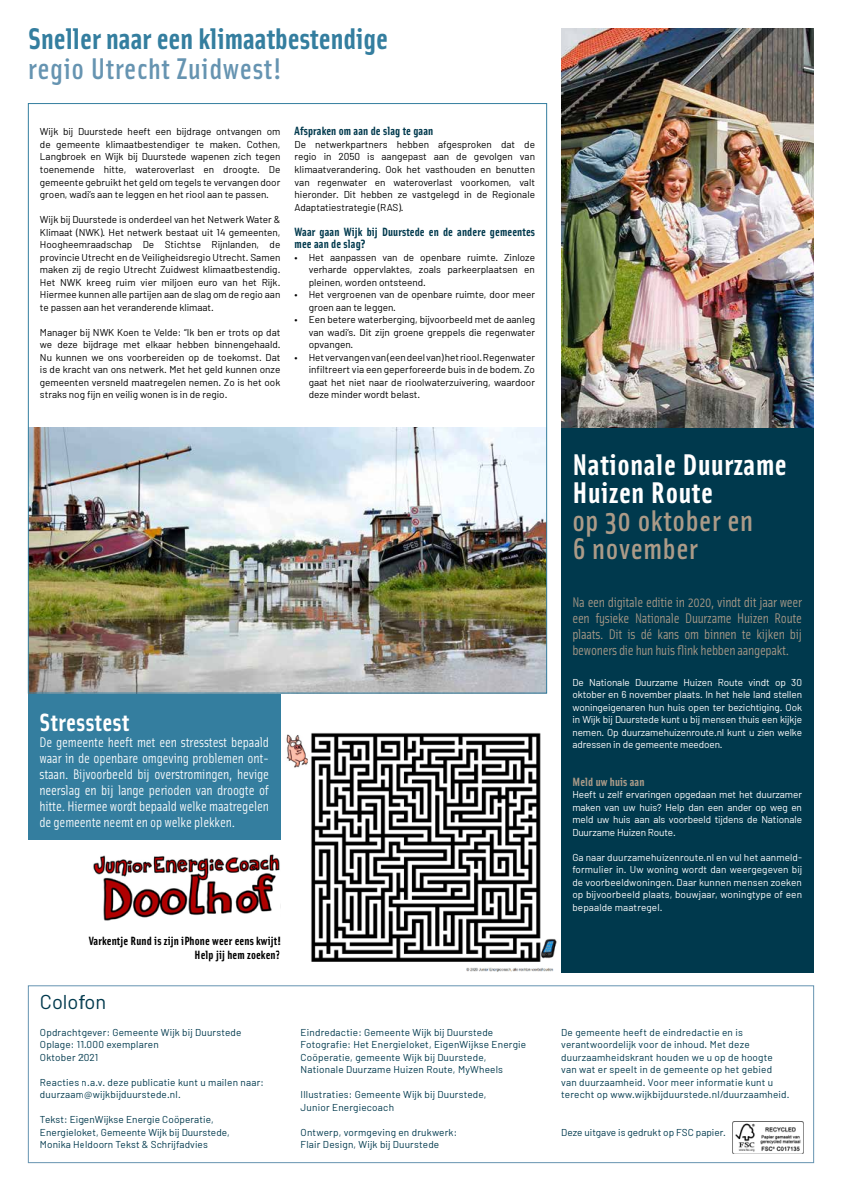
<style>
.page{position:relative;width:842px;height:1191px;background:#fff}
.page>*{position:absolute;margin:0;border:0;box-sizing:border-box;transform-origin:0 0}
.t1{font:700 30px "Solex OT";color:#347e9f}
.t2{font:700 30px/28px "Solex OT";letter-spacing:.02em;color:#fff}
.t3{font:500 30px/28px "Solex OT";letter-spacing:.02em;color:#ac9b88}
.t4{font:500 30px "Solex OT";letter-spacing:.02em;color:#6694b1}
.t5{font:700 25px "Solex OT";letter-spacing:.02em;color:#fff}
.t6{font:20px "Barlow";color:#00394d}
.t7{font:14px/16px "Solex OT";letter-spacing:-.01em;color:#fff;text-align:justify}
.t8{font:14px/16px "Solex OT";letter-spacing:-.02em;color:#ac9b88;text-align:justify}
.t9{font:700 12px/12.5px "Solex OT";letter-spacing:.01em;color:#00394d}
.t10{font:700 12px/14px "Solex OT";letter-spacing:.01em;color:#000;text-align:right}
.t11{font:700 12px "Solex OT";letter-spacing:.01em;color:#ac9b88}
.t12{font:10px/12.5px "Barlow";color:#000;text-align:justify}
.t13{font:10px/12.5px "Barlow";letter-spacing:.02em;color:#00394d}
.t14{font:10px/12.5px "Barlow";letter-spacing:-.01em;color:#fff;text-align:justify}
.t15{font:10px "Barlow";color:#00394d}
</style>
<div class="page">
<div style="left:28px;top:985px;width:786px;height:177px;border:1px solid #6694b1"></div>
<img style="left:732px;top:1122px;width:71px;height:31px">
<img style="left:93px;top:854px;width:187px;height:67px">
<div style="left:28px;top:693px;width:252px;height:147px;background:#347e9f"></div>
<div style="left:561px;top:426px;width:252px;height:547px;background:#00394d"></div>
<img style="left:561px;top:28px;width:252px;height:400px">
<img style="left:30px;top:428px;width:515px;height:263px">
<img style="left:280px;top:727px;width:277px;height:245px">
<h1 class="t1" style="left:28px;top:19px;width:361px">Sneller naar een klimaatbestendige</h1>
<h1 class="t4" style="left:28px;top:49px;width:255px">regio Utrecht Zuidwest!</h1>
<p class="t12" style="left:40px;top:125px;width:242px">Wijk bij Duurstede heeft een bijdrage ontvangen om de gemeente klimaatbestendiger te maken. Cothen, Langbroek en Wijk bij Duurstede wapenen zich tegen toenemende hitte, wateroverlast en droogte. De gemeente gebruikt het geld om tegels te vervangen door groen, wadi’s aan te leggen en het riool aan te passen.</p>
<p class="t12" style="left:40px;top:213px;width:242px">Wijk bij Duurstede is onderdeel van het Netwerk Water &amp; Klimaat (NWK). Het netwerk bestaat uit 14 gemeenten, Hoogheemraadschap De Stichtse Rijnlanden, de provincie Utrecht en de Veiligheidsregio Utrecht. Samen maken zij de regio Utrecht Zuidwest klimaatbestendig.<br>Het NWK kreeg ruim vier miljoen euro van het Rijk.<br>Hiermee kunnen alle partijen aan de slag om de regio aan te passen aan het veranderende klimaat.</p>
<p class="t12" style="left:40px;top:325px;width:242px">Manager bij NWK Koen te Velde: “Ik ben er trots op dat we deze bijdrage met elkaar hebben binnengehaald.<br>Nu kunnen we ons voorbereiden op de toekomst. Dat is de kracht van ons netwerk. Met het geld kunnen onze gemeenten versneld maatregelen nemen. Zo is het ook straks nog fijn en veilig wonen is in de regio.</p>
<p class="t9" style="left:295px;top:124px;width:140px">Afspraken om aan de slag te gaan</p>
<p class="t12" style="left:295px;top:138px;width:242px">De netwerkpartners hebben afgesproken dat de regio in 2050 is aangepast aan de gevolgen van klimaatverandering. Ook het vasthouden en benutten van regenwater en wateroverlast voorkomen, valt hieronder. Dit hebben ze vastgelegd in de Regionale Adaptatiestrategie (RAS).</p>
<p class="t9" style="left:295px;top:224px;width:242px">Waar gaan Wijk bij Duurstede en de andere gemeentes mee aan de slag?</p>
<p class="t12" style="left:309px;top:250px;width:228px;text-indent:-14px">• Het aanpassen van de openbare ruimte. Zinloze verharde oppervlaktes, zoals parkeerplaatsen en pleinen, worden ontsteend.</p>
<p class="t12" style="left:309px;top:288px;width:228px;text-indent:-14px">• Het vergroenen van de openbare ruimte, door meer groen aan te leggen.</p>
<p class="t12" style="left:309px;top:313px;width:228px;text-indent:-14px">• Een betere waterberging, bijvoorbeeld met de aanleg van wadi’s. Dit zijn groene greppels die regenwater opvangen.</p>
<p class="t12" style="left:309px;top:350px;width:228px;text-indent:-14px">• Het vervangen van (een deel van) het riool. Regenwater infiltreert via een geperforeerde buis in de bodem. Zo gaat het niet naar de rioolwaterzuivering, waardoor deze minder wordt belast.</p>
<h2 class="t5" style="left:39px;top:705px;width:91px">Stresstest</h2>
<p class="t7" style="left:39px;top:733px;width:231px">De gemeente heeft met een stresstest bepaald waar in de openbare omgeving problemen ont&shy;staan. Bijvoorbeeld bij overstromingen, hevige neerslag en bij lange perioden van droogte of hitte. Hiermee wordt bepaald welke maatregelen de gemeente neemt en op welke plekken.</p>
<p class="t10" style="left:89px;top:933px;width:194px">Varkentje Rund is zijn iPhone weer eens kwijt!<br>Help jij hem zoeken?</p>
<h3 class="t6" style="left:40px;top:989px;width:68px">Colofon</h3>
<p class="t13" style="left:40px;top:1025px;width:203px">Opdrachtgever: Gemeente Wijk bij Duurstede<br>Oplage: 11.000 exemplaren<br>Oktober 2021</p>
<p class="t13" style="left:40px;top:1075px;width:225px">Reacties n.a.v. deze publicatie kunt u mailen naar: duurzaam@wijkbijduurstede.nl.</p>
<p class="t13" style="left:40px;top:1113px;width:191px">Tekst: EigenWijkse Energie Coöperatie,<br>Energieloket, Gemeente Wijk bij Duurstede,<br>Monika Heldoorn Tekst &amp; Schrijfadvies</p>
<p class="t13" style="left:301px;top:1025px;width:227px">Eindredactie: Gemeente Wijk bij Duurstede Fotografie: Het Energieloket, EigenWijkse Energie Coöperatie, gemeente Wijk bij Duurstede, Nationale Duurzame Huizen Route, MyWheels</p>
<p class="t13" style="left:301px;top:1088px;width:187px">Illustraties: Gemeente Wijk bij Duurstede,<br>Junior Energiecoach</p>
<p class="t13" style="left:301px;top:1125px;width:158px">Ontwerp, vormgeving en drukwerk:<br>Flair Design, Wijk bij Duurstede</p>
<h1 class="t2" style="left:572px;top:449px;width:216px">Nationale Duurzame<br>Huizen Route</h1>
<h1 class="t3" style="left:572px;top:505px;width:182px">op 30 oktober en<br>6 november</h1>
<h3 class="t8" style="left:572px;top:593px;width:231px">Na een digitale editie in 2020, vindt dit jaar weer een fysieke Nationale Duurzame Huizen Route plaats. Dit is dé kans om binnen te kijken bij bewoners die hun huis flink hebben aangepakt.</h3>
<p class="t14" style="left:572px;top:675px;width:231px">De Nationale Duurzame Huizen Route vindt op 30 oktober en 6 november plaats. In het hele land stellen woningeigenaren hun huis open ter bezichtiging. Ook in Wijk bij Duurstede kunt u bij mensen thuis een kijkje nemen. Op duurzamehuizenroute.nl kunt u zien welke adressen in de gemeente meedoen.</p>
<p class="t11" style="left:572px;top:773px;width:74px">Meld uw huis aan</p>
<p class="t14" style="left:572px;top:788px;width:231px">Heeft u zelf ervaringen opgedaan met het duurzamer maken van uw huis? Help dan een ander op weg en meld uw huis aan als voorbeeld tijdens de Nationale Duurzame Huizen Route.</p>
<p class="t14" style="left:572px;top:850px;width:231px">Ga naar duurzamehuizenroute.nl en vul het aanmeld&shy;formulier in. Uw woning wordt dan weergegeven bij de voorbeeldwoningen. Daar kunnen mensen zoeken op bijvoorbeeld plaats, bouwjaar, woningtype of een bepaalde maatregel.</p>
<p class="t13" style="left:561px;top:1025px;width:230px">De gemeente heeft de eindredactie en is verantwoordelijk voor de inhoud. Met deze duurzaamheidskrant houden we u op de hoogte van wat er speelt in de gemeente op het gebied van duurzaamheid. Voor meer informatie kunt u terecht op www.wijkbijduurstede.nl/duurzaamheid.</p>
<p class="t15" style="left:561px;top:1126px;width:166px">Deze uitgave is gedrukt op FSC papier.</p>
</div>
